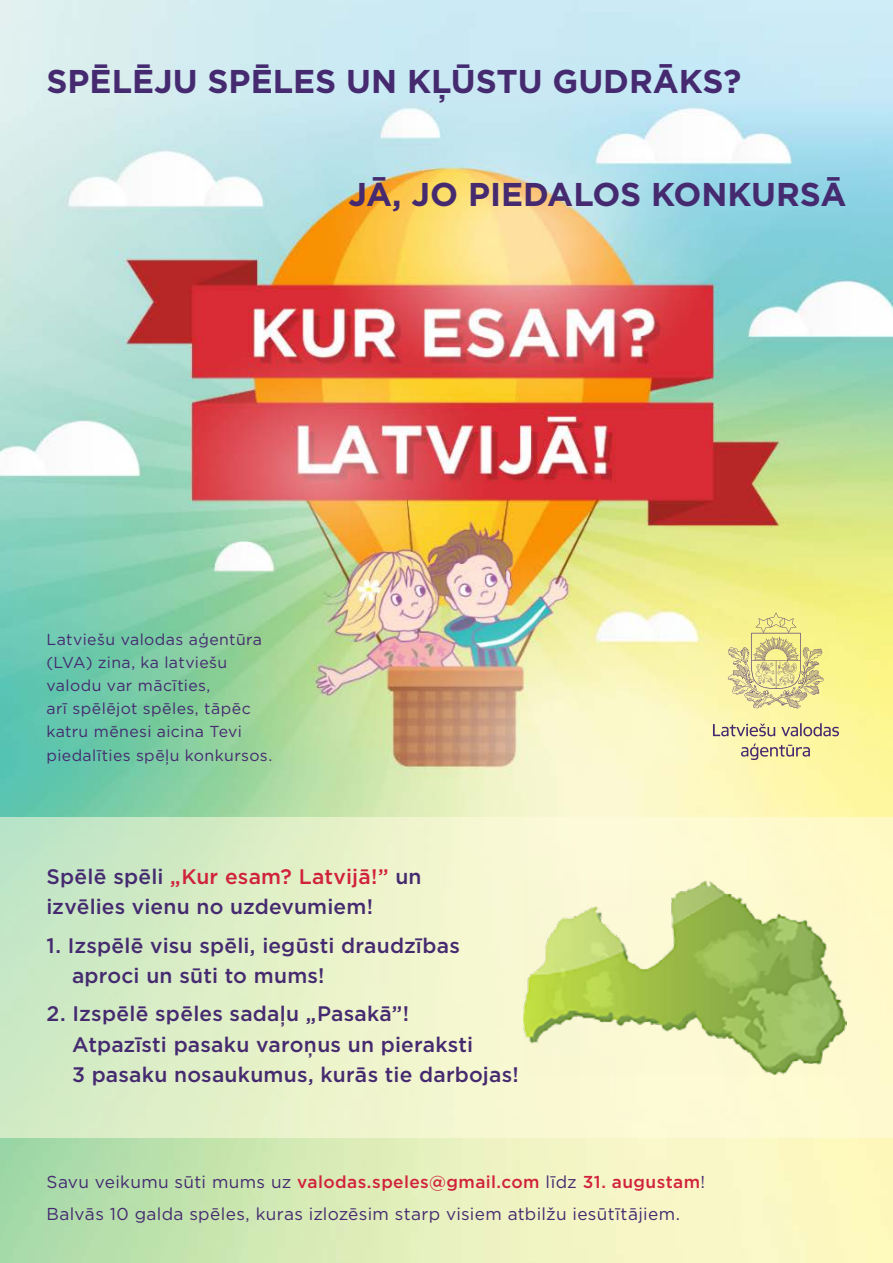
<style>
.page{position:relative;width:893px;height:1263px;background:#fff}
.page>*{position:absolute;margin:0;border:0;box-sizing:border-box;transform-origin:0 0}
.t1{font:700 33px "Gotham";color:#452a70}
.t2{font:500 21px/30px "Gotham";letter-spacing:.01em;color:#452a70}
.t3{font:17.25px/32.2px "Gotham";letter-spacing:.02em;color:#452a70}
.t4{font:15.9px/23.1px "Gotham";letter-spacing:.025em;color:#452a70}
.s1{color:#d1223c}
.s2{font-weight:500;color:#d1223c}
</style>
<div class="page">
<img style="left:0;top:0;width:893px;height:1263px">
<svg style="left:0;top:817px;width:893px;height:321px;background:#e7f2cb"></svg>
<svg style="left:728px;top:612px;width:96px;height:96px;background:#e2da90"></svg>
<svg style="left:713px;top:723px;width:126px;height:13px;background:#c8bb98"></svg>
<svg style="left:741px;top:743px;width:69px;height:17px"></svg>
<img style="left:523px;top:880px;width:323px;height:195px">
<h1 class="t1" style="left:46px;top:59px;width:696px">SPĒLĒJU SPĒLES UN KĻŪSTU GUDRĀKS?</h1>
<h1 class="t1" style="left:348px;top:173px;width:500px">JĀ, JO PIEDALOS KONKURSĀ</h1>
<p class="t4" style="left:46px;top:628px;width:227px">Latviešu valodas aģentūra (LVA) zina, ka latviešu valodu var mācīties,<br>arī spēlējot spēles, tāpēc katru mēnesi aicina Tevi piedalīties spēļu konkursos.</p>
<p class="t2" style="left:46px;top:861px;width:377px">Spēlē spēli <span class="s1">„Kur esam? Latvijā!”</span> un izvēlies vienu no uzdevumiem!</p>
<p class="t2" style="left:72px;top:930px;width:389px;text-indent:-26px">1. Izspēlē visu spēli, iegūsti draudzības aproci un sūti to mums!</p>
<p class="t2" style="left:72px;top:999px;width:448px;text-indent:-26px">2. Izspēlē spēles sadaļu „Pasakā”!<br>Atpazīsti pasaku varoņus un pieraksti<br>3 pasaku nosaukumus, kurās tie darbojas!</p>
<p class="t3" style="left:46px;top:1165px;width:660px">Savu veikumu sūti mums uz <span class="s2">valodas.speles@gmail.com</span> līdz <span class="s2">31. augustam</span>!<br>Balvās 10 galda spēles, kuras izlozēsim starp visiem atbilžu iesūtītājiem.</p>
</div>
